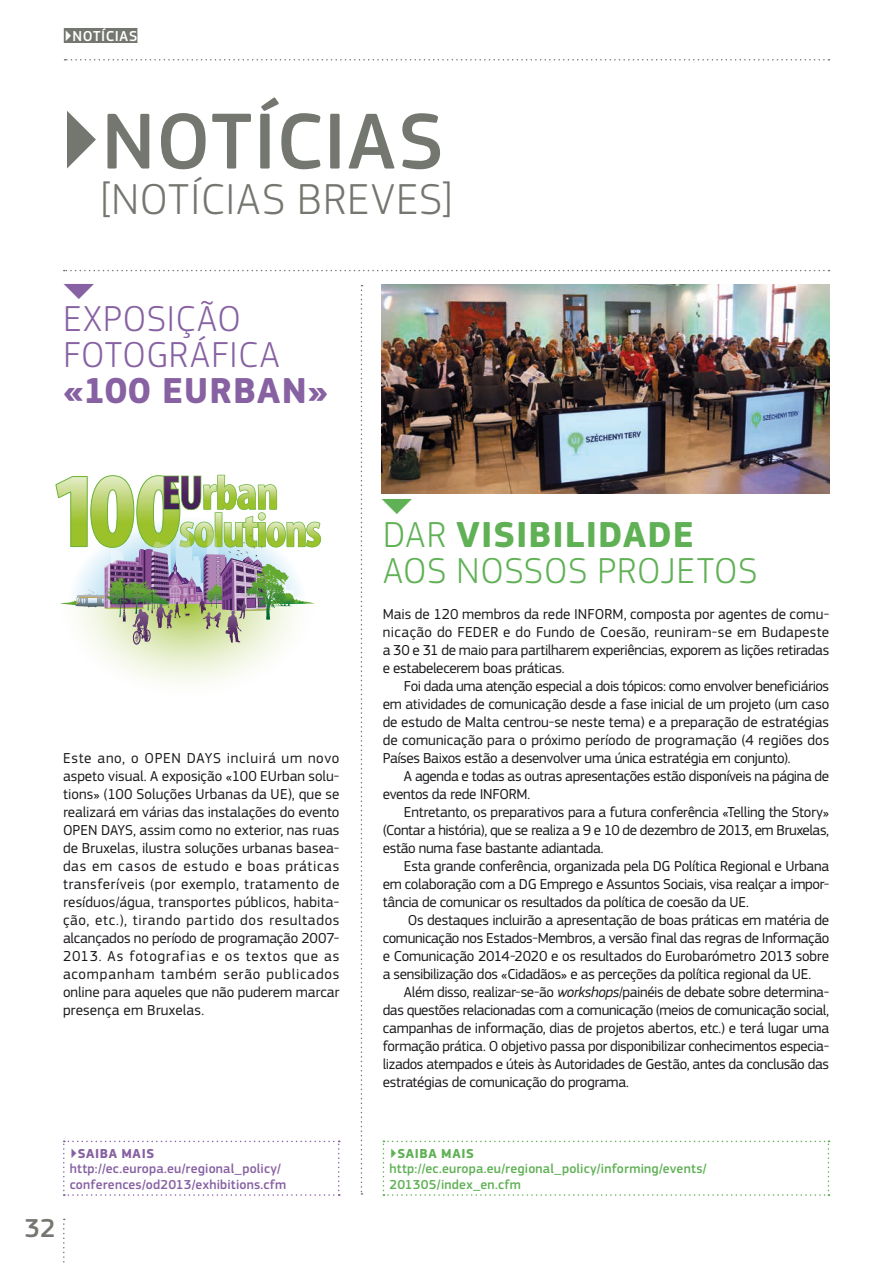
<style>
.page{position:relative;width:893px;height:1263px;background:#fff}
.page>*{position:absolute;margin:0;border:0;box-sizing:border-box;transform-origin:0 0}
.t1{font:500 82.5px "EC Square Sans Pro";letter-spacing:.01em;color:#747770}
.t2{font:300 45px "EC Square Sans Pro";letter-spacing:.025em;color:#747770}
.t3{font:43.2px "EC Square Sans Pro";color:#8761a2}
.t4{font:43.2px "EC Square Sans Pro";color:#60b155}
.t5{font:300 37.5px/36px "EC Square Sans Pro";letter-spacing:.02em;color:#60b155}
.t6{font:300 37.5px/36px "EC Square Sans Pro";letter-spacing:.02em;color:#8761a2}
.t7{font:700 37.5px "EC Square Sans Pro";letter-spacing:.025em;color:#8761a2}
.t8{font:500 27px "EC Square Sans Pro";color:#747770}
.t9{font:15px/18px "EC Square Sans Pro";letter-spacing:-.02em;color:#1b181c;text-align:justify}
.t10{font:500 15px "EC Square Sans Pro";letter-spacing:.035em;color:#fff}
.t11{font:500 13.5px/15.8px "EC Square Sans Pro";letter-spacing:.015em;color:#60b155}
.t12{font:500 13.5px/15.8px "EC Square Sans Pro";letter-spacing:.015em;color:#8761a2}
.t13{font:700 13.5px "EC Square Sans Pro";letter-spacing:.045em;color:#8761a2}
.t14{font:700 13.5px "EC Square Sans Pro";letter-spacing:.045em;color:#60b155}
.s1{font-weight:700}
.s2{font-style:italic}
</style>
<div class="page">
<svg style="left:63px;top:1141px;width:277px;height:55px"></svg>
<img style="left:55px;top:475px;width:266px;height:208px">
<svg style="left:361px;top:285px;width:1px;height:910px"></svg>
<svg style="left:64px;top:270px;width:765px;height:1px"></svg>
<svg style="left:383px;top:1141px;width:446px;height:55px"></svg>
<img style="left:382px;top:285px;width:447px;height:208px">
<div style="left:64px;top:28px;width:73px;height:15px;background:#747770"></div>
<svg style="left:63px;top:1219px;width:2px;height:44px"></svg>
<svg style="left:65px;top:59px;width:764px;height:2px"></svg>
<p class="t10" style="left:64px;top:27px;width:75px">▶NOTÍCIAS</p>
<h1 class="t1" style="left:56px;top:93px;width:390px">▶NOTÍCIAS</h1>
<h2 class="t2" style="left:102px;top:172px;width:351px">[NOTÍCIAS BREVES]</h2>
<h3 class="t3" style="left:103px;top:278px;width:27px;rotate:90deg">▶</h3>
<h3 class="t6" style="left:63px;top:300px;width:218px">EXPOSIÇÃO<br>FOTOGRÁFICA</h3>
<h3 class="t7" style="left:63px;top:368px;width:267px">«100 EURBAN»</h3>
<p class="t9" style="left:63px;top:749px;width:278px">Este ano, o OPEN DAYS incluirá um novo aspeto visual. A exposição «100 EUrban solu&shy;tions» (100 Soluções Urbanas da UE), que se realizará em várias das instalações do evento OPEN DAYS, assim como no exterior, nas ruas de Bruxelas, ilustra soluções urbanas basea&shy;das em casos de estudo e boas práticas transferíveis (por exemplo, tratamento de resíduos/água, transportes públicos, habita&shy;ção, etc.), tirando partido dos resultados alcançados no período de programação 2007- 2013. As fotografias e os textos que as acompanham também serão publicados online para aqueles que não puderem marcar presença em Bruxelas.</p>
<h3 class="t8" style="left:25px;top:1212px;width:32px">32</h3>
<p class="t13" style="left:70px;top:1145px;width:86px">▶SAIBA MAIS</p>
<p class="t12" style="left:70px;top:1161px;width:218px">http://ec.europa.eu/regional_policy/ conferences/od2013/exhibitions.cfm</p>
<h3 class="t4" style="left:421px;top:493px;width:27px;rotate:90deg">▶</h3>
<h3 class="t5" style="left:383px;top:516px;width:376px">DAR <span class="s1">VISIBILIDADE<br></span>AOS NOSSOS PROJETOS</h3>
<p class="t9" style="left:383px;top:605px;width:448px">Mais de 120 membros da rede INFORM, composta por agentes de comu&shy;nicação do FEDER e do Fundo de Coesão, reuniram-se em Budapeste a 30 e 31 de maio para partilharem experiências, exporem as lições retiradas e estabelecerem boas práticas.</p>
<p class="t9" style="left:383px;top:677px;width:448px;text-indent:21px">Foi dada uma atenção especial a dois tópicos: como envolver beneficiários em atividades de comunicação desde a fase inicial de um projeto (um caso de estudo de Malta centrou-se neste tema) e a preparação de estratégias de comunicação para o próximo período de programação (4 regiões dos Países Baixos estão a desenvolver uma única estratégia em conjunto).</p>
<p class="t9" style="left:383px;top:767px;width:448px;text-indent:21px">A agenda e todas as outras apresentações estão disponíveis na página de eventos da rede INFORM.</p>
<p class="t9" style="left:383px;top:803px;width:448px;text-indent:21px">Entretanto, os preparativos para a futura conferência «Telling the Story» (Contar a história), que se realiza a 9 e 10 de dezembro de 2013, em Bruxelas, estão numa fase bastante adiantada.</p>
<p class="t9" style="left:383px;top:857px;width:448px;text-indent:21px">Esta grande conferência, organizada pela DG Política Regional e Urbana em colaboração com a DG Emprego e Assuntos Sociais, visa realçar a impor&shy;tância de comunicar os resultados da política de coesão da UE.</p>
<p class="t9" style="left:383px;top:911px;width:448px;text-indent:25px">Os destaques incluirão a apresentação de boas práticas em matéria de comunicação nos Estados-Membros, a versão final das regras de Informação e Comunicação 2014-2020 e os resultados do Eurobarómetro 2013 sobre a sensibilização dos «Cidadãos» e as perceções da política regional da UE.</p>
<p class="t9" style="left:383px;top:983px;width:448px;text-indent:21px">Além disso, realizar-se-ão <span class="s2">workshops</span>/painéis de debate sobre determina&shy;das questões relacionadas com a comunicação (meios de comunicação social, campanhas de informação, dias de projetos abertos, etc.) e terá lugar uma formação prática. O objetivo passa por disponibilizar conhecimentos especia&shy;lizados atempados e úteis às Autoridades de Gestão, antes da conclusão das estratégias de comunicação do programa.</p>
<p class="t14" style="left:389px;top:1145px;width:86px">▶SAIBA MAIS</p>
<p class="t11" style="left:389px;top:1161px;width:319px">http://ec.europa.eu/regional_policy/informing/events/<br>201305/index_en.cfm</p>
</div>
